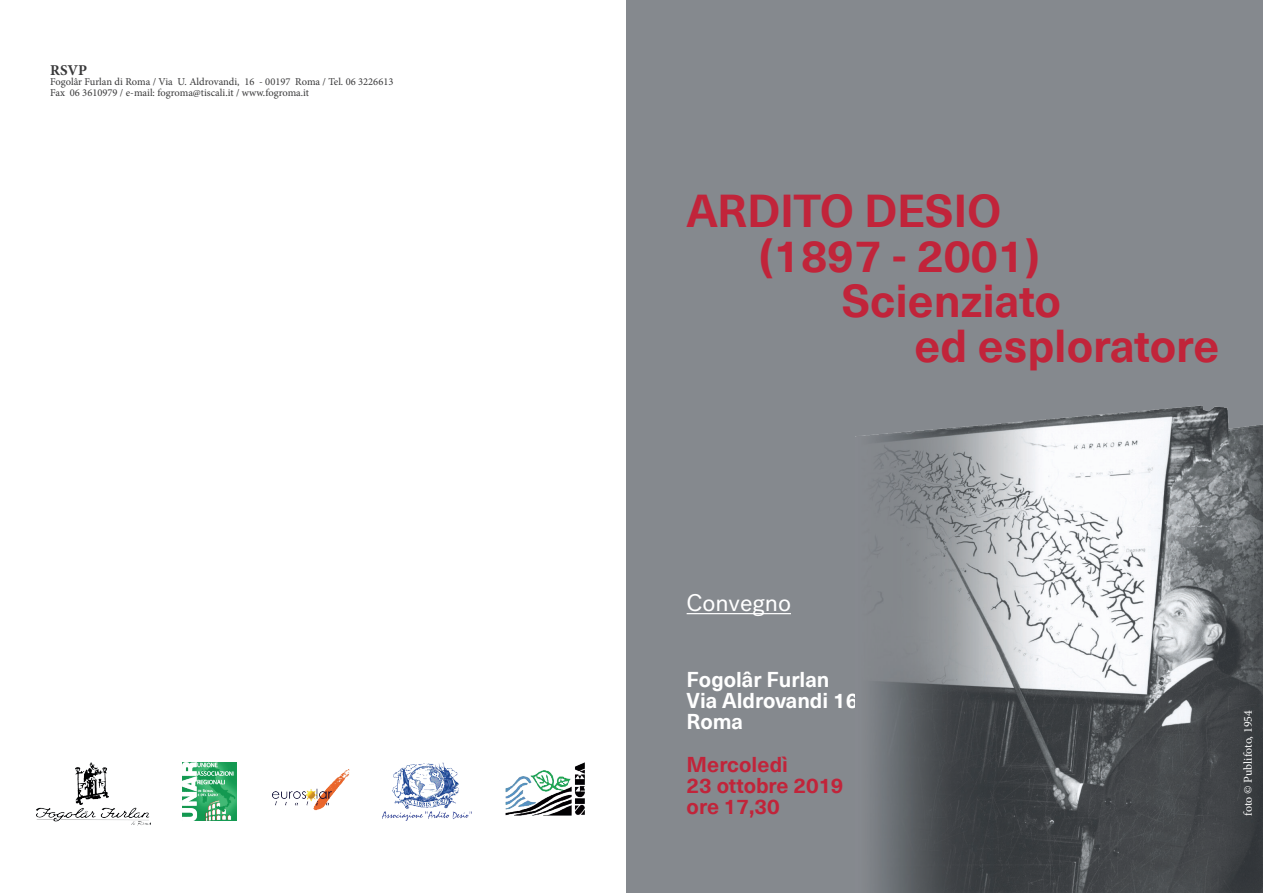
<style>
.page{position:relative;width:1263px;height:893px;background:#fff}
.page>*{position:absolute;margin:0;border:0;box-sizing:border-box;transform-origin:0 0}
.t1{font:700 45px "Neue Haas Unica W06";color:#c1243a}
.t2{font:24px "Post Grotesk";color:#fff}
.t3{font:700 21px/21px "Neue Haas Unica W06";color:#fff}
.t4{font:700 21px/21px "Neue Haas Unica W06";color:#c1243a}
.t5{font:700 15px "Minion Pro";color:#383839}
.t6{font:12px "Minion Pro";color:#fff}
.t7{font:10.5px/10.5px "Minion Pro";color:#383839}
</style>
<div class="page">
<div style="left:626px;top:0;width:637px;height:893px;background:#85898e"></div>
<img style="left:76px;top:763px;width:32px;height:42px">
<img style="left:36px;top:807px;width:115px;height:19px">
<img style="left:182px;top:763px;width:54px;height:57px">
<img style="left:383px;top:763px;width:89px;height:57px">
<img style="left:505px;top:763px;width:79px;height:53px">
<img style="left:272px;top:769px;width:78px;height:42px">
<hr style="left:687px;top:613px;width:104px;height:1px;background:#fff">
<img style="left:862px;top:405px;width:401px;height:488px">
<h3 class="t5" style="left:50px;top:59px;width:39px">RSVP</h3>
<p class="t7" style="left:50px;top:77px;width:345px">Fogolâr Furlan di Roma / Via U. Aldrovandi, 16 - 00197 Roma / Tel. 06 3226613<br>Fax 06 3610979 / e-mail: fogroma@tiscali.it / www.fogroma.it</p>
<h1 class="t1" style="left:687px;top:177px;width:316px">ARDITO DESIO</h1>
<h1 class="t1" style="left:759px;top:222px;width:282px">(1897 - 2001)</h1>
<h1 class="t1" style="left:842px;top:267px;width:221px">Scienziato</h1>
<h1 class="t1" style="left:914px;top:312px;width:306px">ed esploratore</h1>
<h2 class="t2" style="left:687px;top:589px;width:106px">Convegno</h2>
<h3 class="t3" style="left:687px;top:668px;width:173px">Fogolâr Furlan<br>Via Aldrovandi 16<br>Roma</h3>
<h3 class="t4" style="left:687px;top:753px;width:159px">Mercoledì<br>23 ottobre 2019 ore 17,30</h3>
<p class="t6" style="left:1240px;top:816px;width:107px;rotate:-90deg">foto © Publifoto, 1954</p>
</div>
